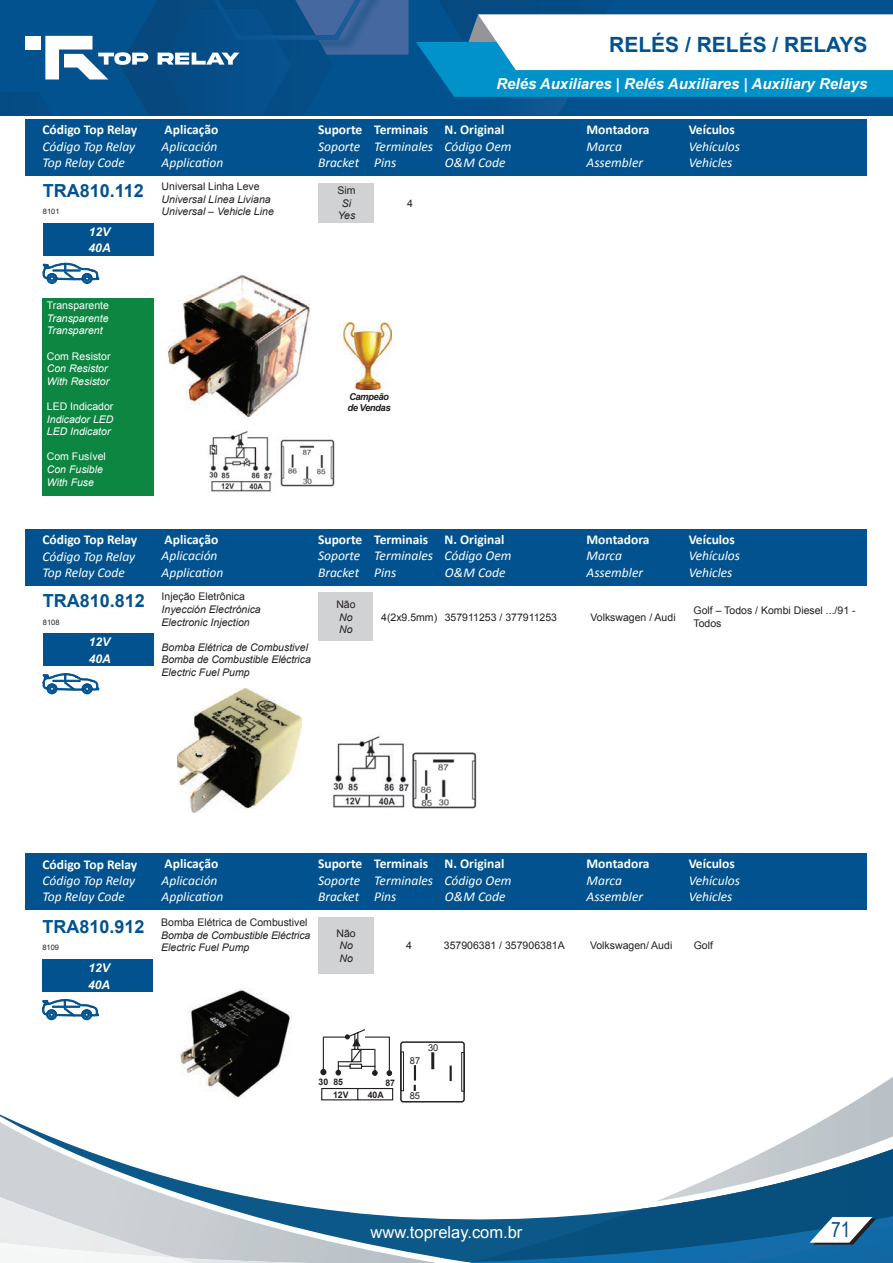
<style>
.page{position:relative;width:893px;height:1263px;background:#fff}
.page>*{position:absolute;margin:0;border:0;box-sizing:border-box;transform-origin:0 0}
.t1{font:21.15px "Arial Narrow";color:#01528e}
.t2{font:700 21px "Arial";color:#01528e}
.t3{font:700 18px "Arial";color:#01528e}
.t4{font:16.5px "Arial";color:#fff}
.t5{font:italic 700 15px "Arial";color:#fff}
.t6{font:italic 13.5px/16.2px "Calibri";color:#fff}
.t7{font:700 13.5px "Calibri";color:#fff}
.t8{font:italic 700 12px/16.5px "Arial";color:#fff}
.t9{font:italic 10.5px/12.6px "Arial";color:#231f20}
.t10{font:10.5px/12.6px "Arial";color:#231f20}
.t11{font:italic 10.5px/12.6px "Arial";color:#fff}
.t12{font:10.5px "Arial";color:#fff}
.t13{font:italic 700 9.45px/11.4px "Arial";letter-spacing:-.05em;color:#231f20}
.t14{font:9.45px "Arial";color:#231f20}
.t15{font:700 9px/12.8px "Arial";color:#231f20}
.t16{font:7.5px "Arial";color:#231f20}
</style>
<div class="page">
<svg style="left:402px;top:1102px;width:68px;height:160px"></svg>
<svg style="left:126px;top:1122px;width:310px;height:141px"></svg>
<img style="left:193px;top:1257px;width:118px;height:6px">
<div style="left:126px;top:1197px;width:49px;height:46px;background:#cacfd3"></div>
<img style="left:126px;top:1243px;width:67px;height:20px">
<svg style="left:770px;top:1077px;width:123px;height:72px"></svg>
<svg style="left:571px;top:1149px;width:322px;height:67px"></svg>
<img style="left:470px;top:1216px;width:423px;height:47px">
<svg style="left:810px;top:1217px;width:66px;height:27px"></svg>
<div style="left:0;top:0;width:893px;height:115px;background:#01528e"></div>
<img style="left:333px;top:0;width:76px;height:55px">
<img style="left:333px;top:0;width:28px;height:40px">
<img style="left:528px;top:97px;width:40px;height:18px">
<img style="left:509px;top:97px;width:51px;height:2px">
<svg style="left:416px;top:0;width:477px;height:97px"></svg>
<div style="left:26px;top:119px;width:841px;height:57px;background:#01528e"></div>
<svg style="left:25px;top:0;width:308px;height:115px"></svg>
<div style="left:318px;top:917px;width:56px;height:56px;background:#d1d2d4"></div>
<div style="left:42px;top:960px;width:111px;height:32px;background:#01528e"></div>
<svg style="left:0;top:1114px;width:126px;height:140px"></svg>
<div style="left:318px;top:183px;width:57px;height:39px;background:#d1d2d4"></div>
<div style="left:318px;top:593px;width:56px;height:48px;background:#d1d2d4"></div>
<div style="left:43px;top:223px;width:111px;height:32px;background:#01528e"></div>
<div style="left:43px;top:634px;width:111px;height:32px;background:#01528e"></div>
<svg style="left:0;top:80px;width:127px;height:411px"></svg>
<svg style="left:43px;top:263px;width:56px;height:21px"></svg>
<svg style="left:25px;top:491px;width:102px;height:530px"></svg>
<svg style="left:43px;top:673px;width:56px;height:21px"></svg>
<img style="left:167px;top:273px;width:143px;height:145px">
<img style="left:177px;top:689px;width:125px;height:123px">
<img style="left:333px;top:736px;width:76px;height:72px">
<img style="left:419px;top:752px;width:58px;height:57px">
<img style="left:412px;top:752px;width:7px;height:57px">
<img style="left:177px;top:988px;width:115px;height:110px">
<svg style="left:320px;top:1029px;width:74px;height:72px"></svg>
<div style="left:400px;top:1041px;width:65px;height:61px;border:1px solid #231f20;border-radius:2px"></div>
<svg style="left:400px;top:1051px;width:65px;height:41px"></svg>
<div style="left:43px;top:298px;width:111px;height:198px;background:#0d8641"></div>
<div style="left:26px;top:529px;width:841px;height:57px;background:#01528e"></div>
<div style="left:26px;top:854px;width:841px;height:56px;background:#01528e"></div>
<img style="left:209px;top:431px;width:126px;height:61px">
<img style="left:344px;top:322px;width:47px;height:68px">
<p class="t7" style="left:42px;top:121px;width:96px">Código Top Relay</p>
<p class="t6" style="left:42px;top:137px;width:94px">Código Top Relay<br>Top Relay Code</p>
<h3 class="t3" style="left:43px;top:179px;width:103px">TRA810.112</h3>
<p class="t16" style="left:43px;top:207px;width:18px">8101</p>
<p class="t8" style="left:89px;top:224px;width:24px">12V<br>40A</p>
<p class="t7" style="left:165px;top:121px;width:55px">Aplicação</p>
<p class="t6" style="left:162px;top:137px;width:63px">Aplicación<br>Application</p>
<p class="t10" style="left:162px;top:180px;width:100px">Universal Linha Leve</p>
<p class="t9" style="left:162px;top:193px;width:114px">Universal Línea Liviana<br>Universal – Vehicle Line</p>
<p class="t12" style="left:47px;top:299px;width:64px">Transparente</p>
<p class="t11" style="left:47px;top:312px;width:63px">Transparente<br>Transparent</p>
<p class="t12" style="left:47px;top:349px;width:65px">Com Resistor</p>
<p class="t11" style="left:47px;top:362px;width:64px">Con Resistor<br>With Resistor</p>
<p class="t12" style="left:47px;top:399px;width:68px">LED Indicador</p>
<p class="t11" style="left:47px;top:413px;width:68px">Indicador LED<br>LED Indicator</p>
<p class="t12" style="left:47px;top:450px;width:60px">Com Fusível</p>
<p class="t11" style="left:47px;top:463px;width:58px">Con Fusible<br>With Fuse</p>
<h2 class="t2" style="left:609px;top:31px;width:260px">RELÉS / RELÉS / RELAYS</h2>
<p class="t5" style="left:496px;top:74px;width:373px">Relés Auxiliares | Relés Auxiliares | Auxiliary Relays</p>
<p class="t7" style="left:318px;top:121px;width:46px">Suporte</p>
<p class="t6" style="left:318px;top:137px;width:44px">Soporte<br>Bracket</p>
<p class="t7" style="left:374px;top:121px;width:56px">Terminais</p>
<p class="t6" style="left:374px;top:137px;width:60px">Terminales<br>Pins</p>
<p class="t10" style="left:337px;top:184px;width:20px">Sim</p>
<p class="t9" style="left:338px;top:197px;width:19px;text-align:center">Si<br>Yes</p>
<p class="t10" style="left:407px;top:197px;width:7px">4</p>
<p class="t7" style="left:445px;top:121px;width:61px">N. Original</p>
<p class="t6" style="left:445px;top:137px;width:68px">Código Oem<br>O&amp;M Code</p>
<p class="t7" style="left:586px;top:121px;width:65px">Montadora</p>
<p class="t6" style="left:586px;top:137px;width:58px">Marca<br>Assembler</p>
<p class="t7" style="left:689px;top:121px;width:48px">Veículos</p>
<p class="t6" style="left:689px;top:137px;width:53px">Vehículos<br>Vehicles</p>
<p class="t13" style="left:347px;top:391px;width:45px">Campeão de Vendas</p>
<p class="t7" style="left:42px;top:531px;width:96px">Código Top Relay</p>
<p class="t6" style="left:42px;top:547px;width:94px">Código Top Relay<br>Top Relay Code</p>
<h3 class="t3" style="left:43px;top:589px;width:104px">TRA810.812</h3>
<p class="t16" style="left:43px;top:617px;width:18px">8108</p>
<p class="t8" style="left:89px;top:634px;width:24px">12V<br>40A</p>
<p class="t7" style="left:165px;top:531px;width:55px">Aplicação</p>
<p class="t6" style="left:162px;top:547px;width:63px">Aplicación<br>Application</p>
<p class="t7" style="left:318px;top:531px;width:46px">Suporte</p>
<p class="t6" style="left:318px;top:547px;width:44px">Soporte<br>Bracket</p>
<p class="t7" style="left:374px;top:531px;width:56px">Terminais</p>
<p class="t6" style="left:374px;top:547px;width:60px">Terminales<br>Pins</p>
<p class="t7" style="left:445px;top:531px;width:61px">N. Original</p>
<p class="t6" style="left:445px;top:547px;width:68px">Código Oem<br>O&amp;M Code</p>
<p class="t7" style="left:586px;top:531px;width:65px">Montadora</p>
<p class="t6" style="left:586px;top:547px;width:58px">Marca<br>Assembler</p>
<p class="t7" style="left:689px;top:531px;width:48px">Veículos</p>
<p class="t6" style="left:689px;top:547px;width:53px">Vehículos<br>Vehicles</p>
<p class="t10" style="left:162px;top:590px;width:85px">Injeção Eletrônica</p>
<p class="t9" style="left:162px;top:603px;width:101px">Inyección Electrónica<br>Electronic Injection</p>
<p class="t9" style="left:162px;top:641px;width:151px">Bomba Elétrica de Combustivel<br>Bomba de Combustible Eléctrica<br>Electric Fuel Pump</p>
<p class="t10" style="left:336px;top:598px;width:21px">Não</p>
<p class="t9" style="left:339px;top:611px;width:15px">No<br>No</p>
<p class="t10" style="left:381px;top:611px;width:177px">4(2x9.5mm) 357911253 / 377911253</p>
<p class="t10" style="left:590px;top:611px;width:87px">Volkswagen / Audi</p>
<p class="t10" style="left:693px;top:604px;width:164px">Golf – Todos / Kombi Diesel .../91 -<br>Todos</p>
<p class="t7" style="left:42px;top:855px;width:96px">Código Top Relay</p>
<p class="t6" style="left:42px;top:872px;width:94px">Código Top Relay<br>Top Relay Code</p>
<h3 class="t3" style="left:42px;top:915px;width:104px">TRA810.912</h3>
<p class="t8" style="left:88px;top:960px;width:24px">12V<br>40A</p>
<p class="t16" style="left:42px;top:943px;width:18px">8109</p>
<p class="t7" style="left:165px;top:855px;width:55px">Aplicação</p>
<p class="t6" style="left:162px;top:872px;width:63px">Aplicación<br>Application</p>
<p class="t7" style="left:318px;top:855px;width:46px">Suporte</p>
<p class="t6" style="left:318px;top:872px;width:44px">Soporte<br>Bracket</p>
<p class="t7" style="left:374px;top:855px;width:56px">Terminais</p>
<p class="t6" style="left:374px;top:872px;width:60px">Terminales<br>Pins</p>
<p class="t7" style="left:445px;top:855px;width:61px">N. Original</p>
<p class="t6" style="left:445px;top:872px;width:68px">Código Oem<br>O&amp;M Code</p>
<p class="t7" style="left:586px;top:855px;width:65px">Montadora</p>
<p class="t6" style="left:586px;top:872px;width:58px">Marca<br>Assembler</p>
<p class="t7" style="left:689px;top:855px;width:48px">Veículos</p>
<p class="t6" style="left:689px;top:872px;width:53px">Vehículos<br>Vehicles</p>
<p class="t10" style="left:161px;top:916px;width:148px">Bomba Elétrica de Combustivel</p>
<p class="t9" style="left:161px;top:929px;width:151px">Bomba de Combustible Eléctrica<br>Electric Fuel Pump</p>
<p class="t10" style="left:336px;top:927px;width:21px">Não</p>
<p class="t9" style="left:339px;top:939px;width:15px">No<br>No</p>
<p class="t10" style="left:406px;top:939px;width:7px">4</p>
<p class="t10" style="left:444px;top:939px;width:122px">357906381 / 357906381A</p>
<p class="t10" style="left:590px;top:939px;width:84px">Volkswagen/ Audi</p>
<p class="t10" style="left:694px;top:939px;width:21px">Golf</p>
<p class="t15" style="left:333px;top:1076px;width:17px;text-indent:-14px">30 85<br>12V</p>
<p class="t15" style="left:385px;top:1077px;width:11px">87</p>
<p class="t15" style="left:368px;top:1088px;width:18px">40A</p>
<p class="t14" style="left:410px;top:1054px;width:12px">87</p>
<p class="t14" style="left:428px;top:1041px;width:12px">30</p>
<p class="t14" style="left:410px;top:1090px;width:12px">85</p>
<p class="t4" style="left:371px;top:1221px;width:153px">www.toprelay.com.br</p>
<h1 class="t1" style="left:831px;top:1214px;width:21px">71</h1>
</div>
